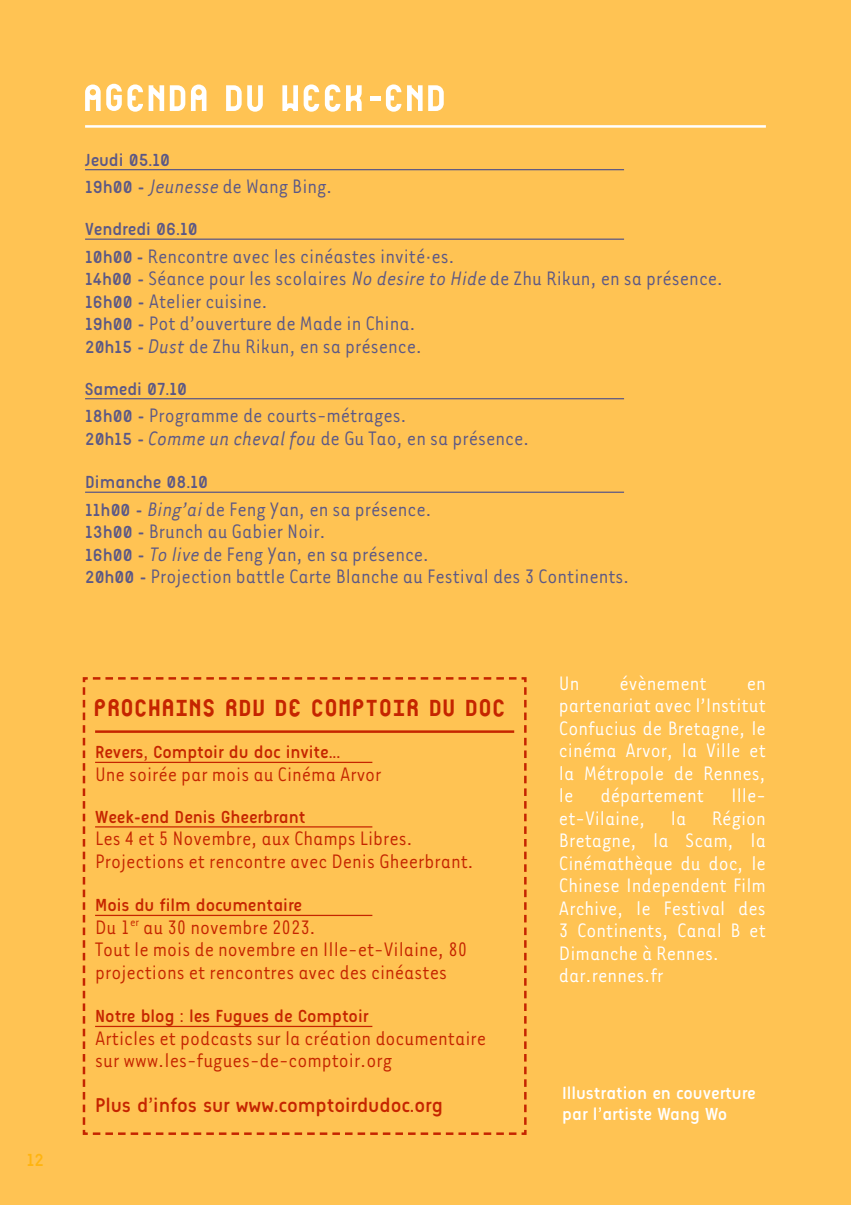
<style>
.page{position:relative;width:851px;height:1205px;background:#fff}
.page>*{position:absolute;margin:0;border:0;box-sizing:border-box;transform-origin:0 0}
.titre_structure{font:70px "brevedecomptoir 3";color:#fff}
.titre_structure-2{font:45px "brevedecomptoir 3";color:#c52500}
.labeur{font:22.5px "Tarzana Narrow";color:#5b5886}
.labeur-2{font:22.5px/22.5px "Tarzana Narrow";color:#c52500}
.labeur-3{font:22.5px/22.5px "Tarzana Narrow";color:#fff;text-align:justify}
.labeur-4{font:20px "Easyrounded";color:#c52500}
.dates{font:17.5px "Easyrounded";color:#c52500}
.dates-2{font:17.5px "Easyrounded";color:#5b5886}
.auteur{font:17.5px/21px "Easyrounded";color:#fff}
.t1{font:17.5px "Easyrounded";color:#ffb40f}
.s1{font-family:"Easyrounded";font-size:17.5px}
.s2{font-style:italic}
</style>
<div class="page">
<div style="left:0;top:0;width:850px;height:1205px;background:#ffc353"></div>
<hr style="left:85px;top:125px;width:680px;height:3px;background:#fff">
<hr style="left:85px;top:169px;width:539px;height:1px;background:#5b5886">
<hr style="left:85px;top:239px;width:539px;height:1px;background:#5b5886">
<hr style="left:85px;top:398px;width:539px;height:1px;background:#5b5886">
<hr style="left:85px;top:492px;width:539px;height:1px;background:#5b5886">
<svg style="left:82px;top:677px;width:445px;height:458px"></svg>
<p class="t1" style="left:27px;top:1150px;width:19px">12</p>
<p class="titre_structure" style="left:85px;top:46px;width:366px">agenda du week-end</p>
<p class="dates-2" style="left:85px;top:150px;width:86px">Jeudi 05.10</p>
<p class="labeur" style="left:85px;top:173px;width:249px"><span class="s1">19h00 -</span> <span class="s2">Jeunesse</span> de Wang Bing.</p>
<p class="dates-2" style="left:85px;top:219px;width:114px">Vendredi 06.10</p>
<p class="labeur" style="left:85px;top:242px;width:371px"><span class="s1">10h00 -</span> Rencontre avec les cinéastes invité·es.</p>
<p class="labeur" style="left:85px;top:265px;width:639px"><span class="s1">14h00 -</span> Séance pour les scolaires <span class="s2">No desire to Hide</span> de Zhu Rikun, en sa présence.</p>
<p class="labeur" style="left:85px;top:287px;width:184px"><span class="s1">16h00 -</span> Atelier cuisine.</p>
<p class="labeur" style="left:85px;top:310px;width:332px"><span class="s1">19h00 -</span> Pot d’ouverture de Made in China.</p>
<p class="labeur" style="left:85px;top:332px;width:338px"><span class="s1">20h15 -</span> <span class="s2">Dust</span> de Zhu Rikun, en sa présence.</p>
<p class="dates-2" style="left:85px;top:379px;width:103px">Samedi 07.10</p>
<p class="labeur" style="left:85px;top:402px;width:323px"><span class="s1">18h00 -</span> Programme de courts-métrages.</p>
<p class="labeur" style="left:85px;top:424px;width:446px"><span class="s1">20h15 -</span> <span class="s2">Comme un cheval fou</span> de Gu Tao, en sa présence.</p>
<p class="dates-2" style="left:85px;top:472px;width:124px">Dimanche 08.10</p>
<p class="labeur" style="left:85px;top:495px;width:348px"><span class="s1">11h00 -</span> <span class="s2">Bing’ai</span>de Feng Yan, en sa présence.</p>
<p class="labeur" style="left:85px;top:518px;width:242px"><span class="s1">13h00 -</span> Brunch au Gabier Noir.</p>
<p class="labeur" style="left:85px;top:540px;width:346px"><span class="s1">16h00 -</span> <span class="s2">To live</span> de Feng Yan, en sa présence.</p>
<p class="labeur" style="left:85px;top:563px;width:546px"><span class="s1">20h00 -</span> Projection battle Carte Blanche au Festival des 3 Continents.</p>
<p class="labeur-3" style="left:559px;top:671px;width:22px">Un</p>
<p class="labeur-3" style="left:619px;top:671px;width:89px">évènement</p>
<p class="labeur-3" style="left:559px;top:671px;width:208px;text-indent:188px">en partenariat avec l’Institut Confucius de Bretagne, le cinéma Arvor, la Ville et la Métropole de Rennes, le département Ille&shy;et-Vilaine, la Région Bretagne, la Scam, la Cinémathèque du doc, le Chinese Independent Film Archive, le Festival des 3 Continents, Canal B et Dimanche à Rennes.</p>
<p class="labeur-3" style="left:559px;top:963px;width:106px">dar.rennes.fr</p>
<p class="titre_structure-2" style="left:95px;top:674px;width:413px">prochains rdv de comptoir du doc</p>
<p class="dates" style="left:95px;top:742px;width:247px">Revers, Comptoir du doc invite...</p>
<p class="labeur-2" style="left:95px;top:762px;width:288px">Une soirée par mois au Cinéma Arvor</p>
<p class="dates" style="left:95px;top:807px;width:212px">Week-end Denis Gheerbrant</p>
<p class="labeur-2" style="left:95px;top:826px;width:319px">Les 4 et 5 Novembre, aux Champs Libres.</p>
<p class="labeur-2" style="left:95px;top:849px;width:380px">Projections et rencontre avec Denis Gheerbrant.</p>
<p class="dates" style="left:95px;top:895px;width:208px">Mois du film documentaire</p>
<p class="labeur-2" style="left:95px;top:915px;width:222px">Du 1<sup>er</sup> au 30 novembre 2023.</p>
<p class="labeur-2" style="left:95px;top:937px;width:373px">Tout le mois de novembre en Ille-et-Vilaine, 80 projections et rencontres avec des cinéastes</p>
<p class="dates" style="left:95px;top:1006px;width:275px">Notre blog : les Fugues de Comptoir</p>
<p class="labeur-2" style="left:95px;top:1026px;width:392px">Articles et podcasts sur la création documentaire</p>
<p class="labeur-2" style="left:95px;top:1048px;width:298px">sur www.les-fugues-de-comptoir.org</p>
<p class="labeur-4" style="left:95px;top:1094px;width:349px">Plus d’infos sur www.comptoirdudoc.org</p>
<p class="auteur" style="left:562px;top:1083px;width:195px">Illustration en couverture par l’artiste Wang Wo</p>
</div>
